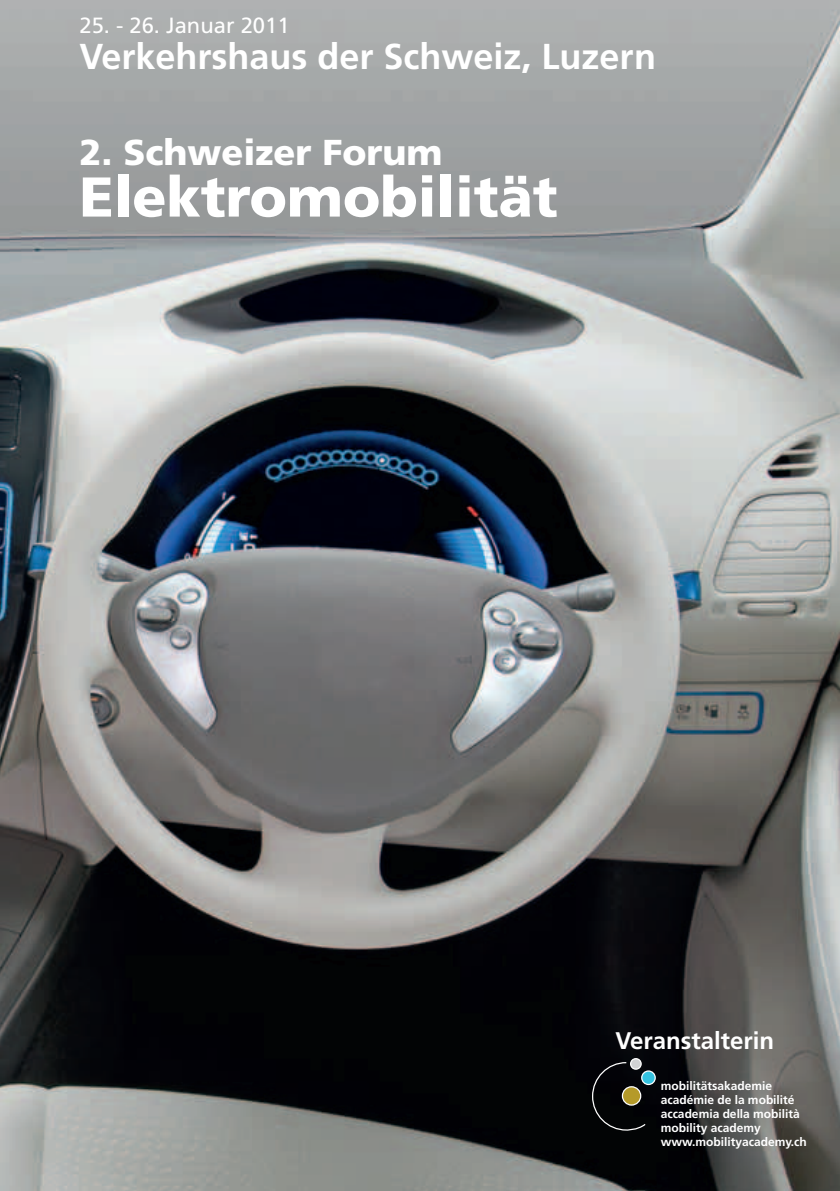
<style>
.page{position:relative;width:840px;height:1191px;background:#fff}
.page>*{position:absolute;margin:0;border:0;box-sizing:border-box;transform-origin:0 0}
.t1{font:900 56px "Frutiger LT";color:#fff}
.t2{font:700 36px "Frutiger LT";color:#fff}
.t3{font:900 36px "Frutiger LT";color:#fff}
.t4{font:700 24px "Frutiger LT";color:#fff}
.t5{font:22px "Frutiger LT";color:#fff}
.t6{font:700 12px/14px "Frutiger CE";color:#fff}
</style>
<div class="page">
<img style="left:0;top:0;width:839px;height:1191px">
<div style="left:630px;top:1058px;width:10px;height:11px;background:#d1d2d4;border-radius:50%"></div>
<div style="left:629px;top:1058px;width:12px;height:11px;border:1px solid #fff;border-radius:50%"></div>
<div style="left:641px;top:1071px;width:13px;height:13px;background:#35c2e0;border-radius:50%"></div>
<div style="left:640px;top:1070px;width:15px;height:15px;border:1px solid #fff;border-radius:50%"></div>
<svg style="left:591px;top:1061px;width:55px;height:70px;background:#22221e"></svg>
<h3 class="t5" style="left:79px;top:16px;width:211px">25. - 26. Januar 2011</h3>
<h2 class="t2" style="left:79px;top:42px;width:578px">Verkehrshaus der Schweiz, Luzern</h2>
<h2 class="t3" style="left:79px;top:137px;width:364px">2. Schweizer Forum</h2>
<h1 class="t1" style="left:79px;top:173px;width:479px">Elektromobilität</h1>
<h3 class="t4" style="left:615px;top:1031px;width:160px">Veranstalterin</h3>
<p class="t6" style="left:660px;top:1079px;width:148px">mobilitätsakademie académie de la mobilité accademia della mobilità mobility academy www.mobilityacademy.ch</p>
</div>
